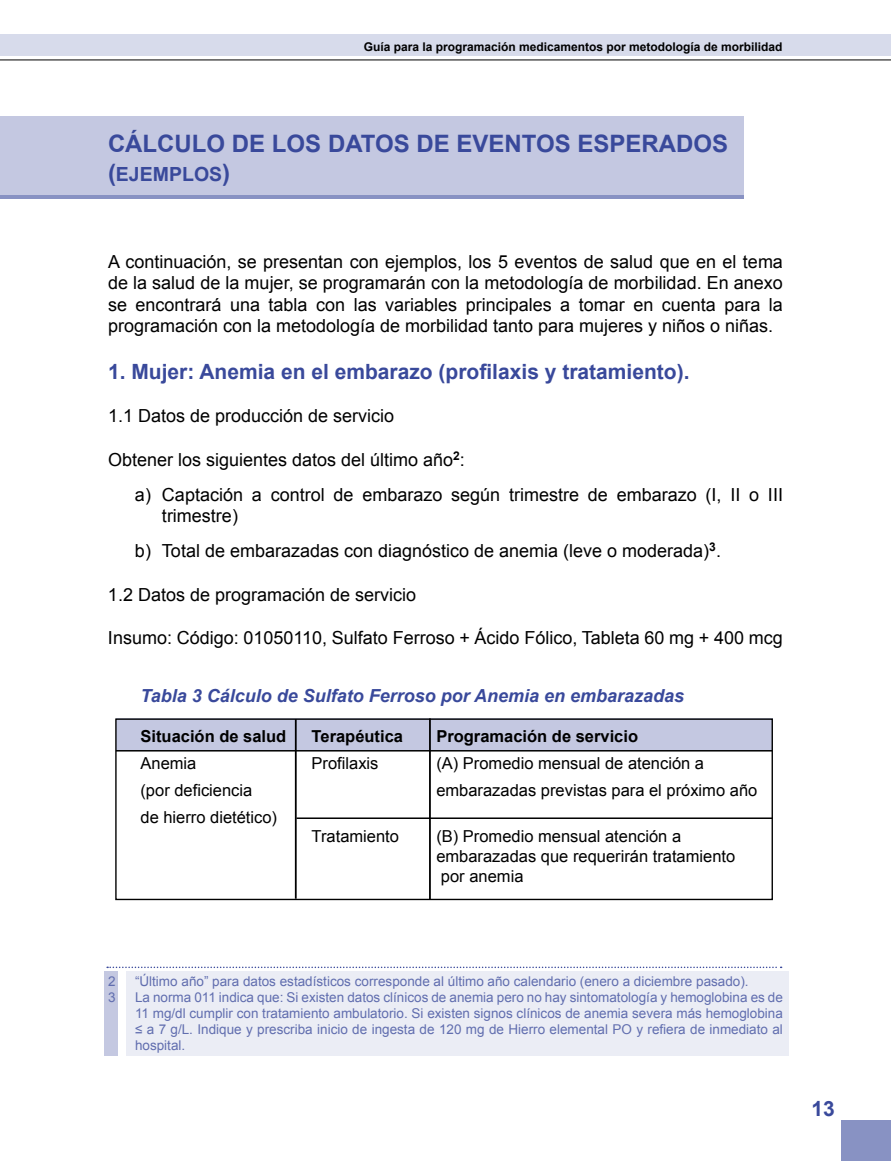
<style>
.page{position:relative;width:891px;height:1161px;background:#fff}
.page>*{position:absolute;margin:0;border:0;box-sizing:border-box;transform-origin:0 0}
.t1{font:700 24px "Arial";color:#39499b}
.t2{font:700 21px "Arial";color:#39499b}
.t3{font:700 19.5px "Arial";color:#39499b}
.t4{font:18px/21.6px "Arial";color:#000}
.t5{font:italic 700 18px "Arial";color:#39499b}
.t6{font:16.5px/19.8px "Arial";color:#000}
.t7{font:700 16.5px "Arial";color:#000}
.t8{font:13.5px/16.2px "Arial";color:#616eaf;text-align:justify}
.t9{font:700 12px "Arial";color:#000}
.s1{font-size:24px}
</style>
<div class="page">
<div style="left:841px;top:1120px;width:50px;height:41px;background:#8892c3"></div>
<div style="left:0;top:34px;width:891px;height:21px;background:#d7dbeb"></div>
<hr style="left:0;top:60px;width:891px;height:1px;background:#000">
<div style="left:0;top:151px;width:743px;height:48px;background:#8892c3"></div>
<div style="left:0;top:116px;width:743px;height:79px;background:#c4c8e1"></div>
<div style="left:116px;top:718px;width:656px;height:33px;background:#c4c8e1"></div>
<div style="left:115px;top:718px;width:658px;height:182px;border:1px solid #000"></div>
<hr style="left:116px;top:750px;width:656px;height:2px;background:#000">
<hr style="left:429px;top:718px;width:2px;height:181px;background:#000">
<hr style="left:295px;top:719px;width:2px;height:180px;background:#000">
<hr style="left:297px;top:817px;width:476px;height:2px;background:#000">
<div style="left:127px;top:971px;width:662px;height:84px;background:#ebedf5"></div>
<div style="left:105px;top:971px;width:13px;height:85px;background:#c4c8e1"></div>
<svg style="left:107px;top:967px;width:675px;height:1px"></svg>
<p class="t9" style="left:364px;top:39px;width:420px">Guía para la programación medicamentos por metodología de morbilidad</p>
<h1 class="t1" style="left:108px;top:128px;width:622px">CÁLCULO DE LOS DATOS DE EVENTOS ESPERADOS</h1>
<p class="t3" style="left:108px;top:161px;width:124px"><span class="s1">(</span>EJEMPLOS<span class="s1">)</span></p>
<p class="t4" style="left:108px;top:251px;width:677px;text-align:justify">A continuación, se presentan con ejemplos, los 5 eventos de salud que en el tema de la salud de la mujer, se programarán con la metodología de morbilidad. En anexo se encontrará una tabla con las variables principales a tomar en cuenta para la programación con la metodología de morbilidad tanto para mujeres y niños o niñas.</p>
<p class="t2" style="left:108px;top:358px;width:583px">1. Mujer: Anemia en el embarazo (profilaxis y tratamiento).</p>
<p class="t4" style="left:108px;top:406px;width:288px">1.1 Datos de producción de servicio</p>
<p class="t4" style="left:135px;top:442px;width:650px;line-height:35.1px;text-indent:-27px">Obtener los siguientes datos del último año<sup>2</sup>:<br>a) Captación a control de embarazo según trimestre de embarazo (I, II o III</p>
<p class="t4" style="left:135px;top:499px;width:588px;line-height:35.1px;text-indent:27px">trimestre)<br>b) Total de embarazadas con diagnóstico de anemia (leve o moderada)<sup>3</sup>.</p>
<p class="t4" style="left:108px;top:584px;width:310px">1.2 Datos de programación de servicio</p>
<p class="t4" style="left:108px;top:627px;width:676px">Insumo: Código: 01050110, Sulfato Ferroso + Ácido Fólico, Tableta 60 mg + 400 mcg</p>
<p class="t5" style="left:140px;top:684px;width:545px">Tabla 3 Cálculo de Sulfato Ferroso por Anemia en embarazadas</p>
<p class="t7" style="left:140px;top:725px;width:147px">Situación de salud</p>
<p class="t7" style="left:312px;top:725px;width:93px">Terapéutica</p>
<p class="t7" style="left:436px;top:725px;width:203px">Programación de servicio</p>
<p class="t6" style="left:140px;top:753px;width:57px">Anemia</p>
<p class="t6" style="left:312px;top:753px;width:68px">Profilaxis</p>
<p class="t6" style="left:436px;top:753px;width:269px">(A) Promedio mensual de atención a</p>
<p class="t6" style="left:140px;top:780px;width:113px">(por deficiencia</p>
<p class="t6" style="left:436px;top:780px;width:322px">embarazadas previstas para el próximo año</p>
<p class="t6" style="left:140px;top:807px;width:138px">de hierro dietético)</p>
<p class="t6" style="left:312px;top:827px;width:89px">Tratamiento</p>
<p class="t6" style="left:436px;top:827px;width:300px">(B) Promedio mensual atención a embarazadas que requerirán tratamiento por anemia</p>
<p class="t8" style="left:108px;top:973px;width:9px">2</p>
<p class="t8" style="left:135px;top:973px;width:615px">“Último año” para datos estadísticos corresponde al último año calendario (enero a diciembre pasado).</p>
<p class="t8" style="left:108px;top:989px;width:9px">3</p>
<p class="t8" style="left:135px;top:989px;width:649px">La norma 011 indica que: Si existen datos clínicos de anemia pero no hay sintomatología y hemoglobina es de 11 mg/dl cumplir con tratamiento ambulatorio. Si existen signos clínicos de anemia severa más hemoglobina ≤ a 7 g/L. Indique y prescriba inicio de ingesta de 120 mg de Hierro elemental PO y refiera de inmediato al hospital.</p>
<p class="t2" style="left:812px;top:1095px;width:25px">13</p>
</div>
